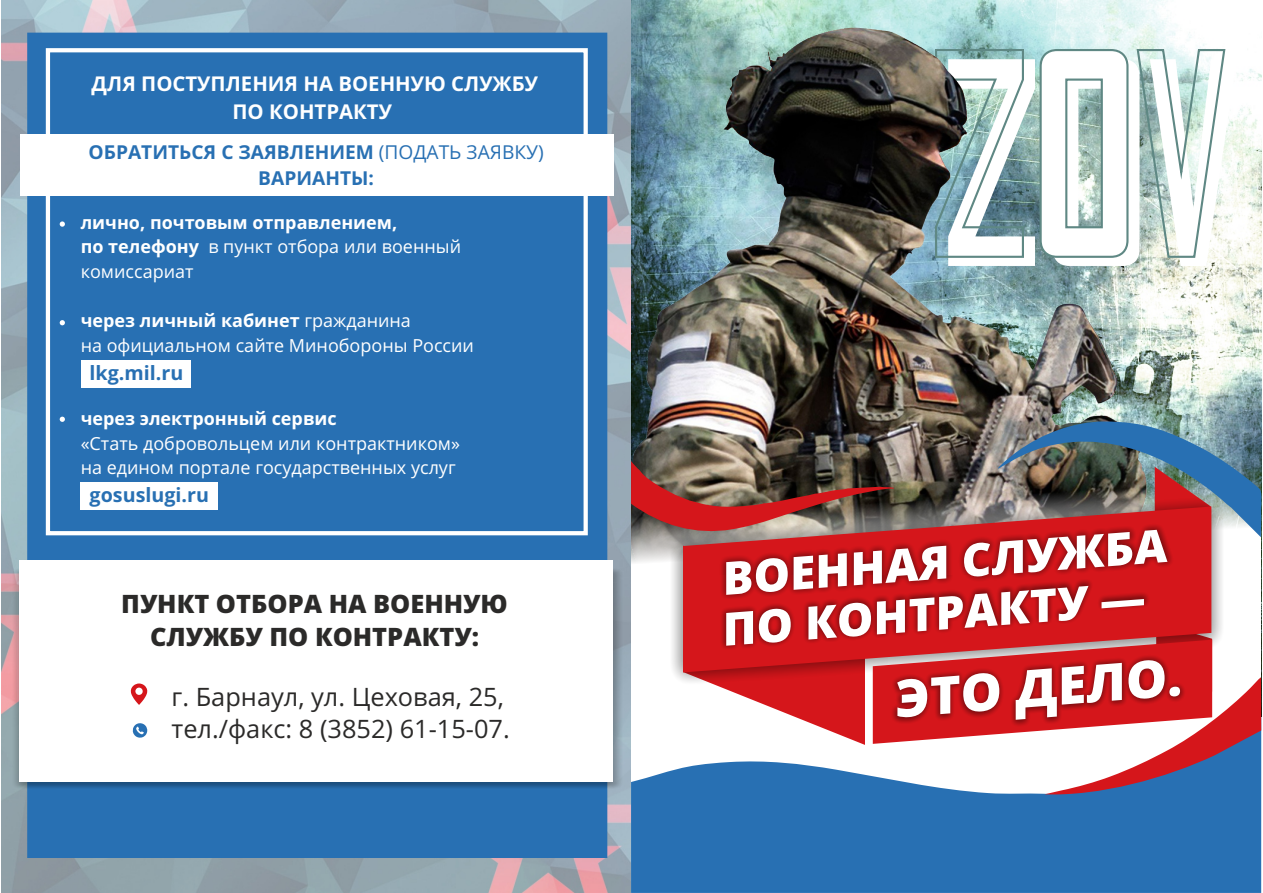
<style>
.page{position:relative;width:1263px;height:893px;background:#fff}
.page>*{position:absolute;margin:0;border:0;box-sizing:border-box;transform-origin:0 0}
.t1{font:25.35px/32.5px "Open Sans";color:#2b2a29}
.t2{font:800 25.35px/32.5px "Open Sans";color:#2b2a29;text-align:center}
.t3{font:700 20.4px/27.8px "Open Sans";color:#fff;text-align:center}
.t4{font:700 19.65px "Open Sans";color:#2870b3}
.t5{font:700 19.2px/26.1px "Open Sans";color:#2870b3;text-align:center}
.t6{font:18px/24.5px "Open Sans";color:#fff}
.t7{font:700 18px/24.5px "Open Sans";color:#fff}
.s1{font-weight:400}
.s2{font-weight:700}
</style>
<div class="page">
<img style="left:2px;top:0;width:629px;height:893px">
<img style="left:631px;top:0;width:630px;height:419px">
<div style="left:631px;top:796px;width:630px;height:97px;background:#2870b3"></div>
<img style="left:631px;top:419px;width:631px;height:377px">
<div style="left:24px;top:29px;width:586px;height:832px;background:#2870b3"></div>
<div style="left:46px;top:48px;width:542px;height:487px;border:4px solid #fff"></div>
<svg style="left:60px;top:221px;width:5px;height:6px"></svg>
<svg style="left:60px;top:320px;width:5px;height:5px"></svg>
<div style="left:20px;top:134px;width:593px;height:61px;background:#fff"></div>
<svg style="left:60px;top:417px;width:5px;height:5px"></svg>
<div style="left:81px;top:360px;width:109px;height:28px;background:#fff"></div>
<div style="left:81px;top:482px;width:137px;height:28px;background:#fff"></div>
<div style="left:6px;top:567px;width:621px;height:225px;background:#000;opacity:.31"></div>
<div style="left:19px;top:560px;width:594px;height:222px;background:#fff"></div>
<svg style="left:131px;top:683px;width:16px;height:22px"></svg>
<svg style="left:133px;top:723px;width:14px;height:15px"></svg>
<p class="t3" style="left:92px;top:72px;width:448px">ДЛЯ ПОСТУПЛЕНИЯ НА ВОЕННУЮ СЛУЖБУ<br>ПО КОНТРАКТУ</p>
<p class="t5" style="left:89px;top:141px;width:457px">ОБРАТИТЬСЯ С ЗАЯВЛЕНИЕМ <span class="s1">(ПОДАТЬ ЗАЯВКУ)<br></span>ВАРИАНТЫ:</p>
<p class="t7" style="left:81px;top:212px;width:382px">лично, почтовым отправлением,<br>по телефону <span class="s1">в пункт отбора или военный комиссариат</span></p>
<p class="t6" style="left:81px;top:310px;width:395px"><span class="s2">через личный кабинет</span> гражданина<br>на официальном сайте Минобороны России</p>
<p class="t4" style="left:90px;top:365px;width:95px">lkg.mil.ru</p>
<p class="t7" style="left:81px;top:408px;width:258px">через электронный сервис</p>
<p class="t6" style="left:81px;top:433px;width:381px">«Стать добровольцем или контрактником» на едином портале государственных услуг</p>
<p class="t4" style="left:90px;top:487px;width:121px">gosuslugi.ru</p>
<h1 class="t2" style="left:121px;top:590px;width:388px">ПУНКТ ОТБОРА НА ВОЕННУЮ<br>СЛУЖБУ ПО КОНТРАКТУ:</h1>
<h1 class="t1" style="left:172px;top:683px;width:340px">г. Барнаул, ул. Цеховая, 25, тел./факс: 8 (3852) 61-15-07.</h1>
</div>
